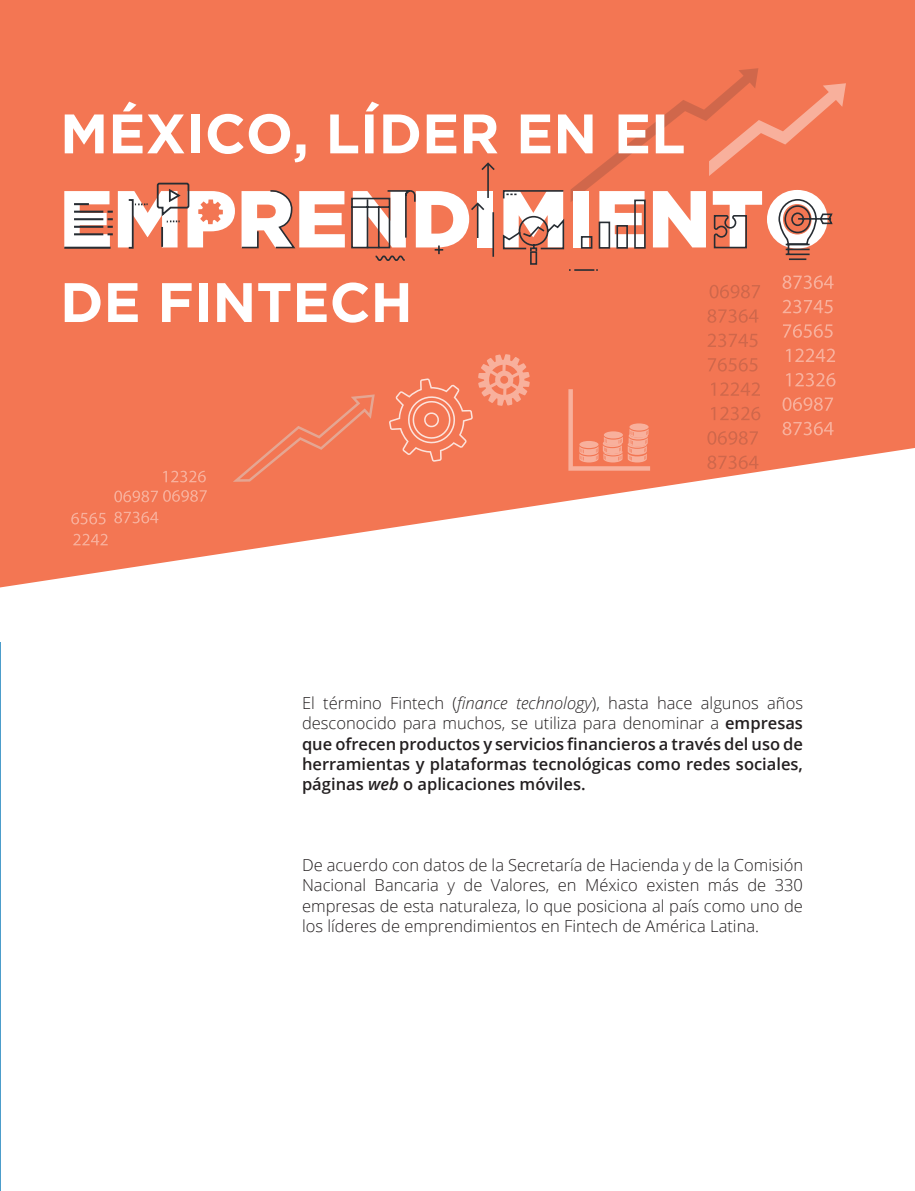
<style>
.page{position:relative;width:915px;height:1191px;background:#fff}
.page>*{position:absolute;margin:0;border:0;box-sizing:border-box;transform-origin:0 0}
.Paragraph_Style_1{font:700 55.5px "Gotham";color:#fff}
.Cpo_Txt{font:600 16.5px/20.2px "Open Sans";color:#231f20;text-align:justify}
.Cpo_Txt-2{font:300 16.5px/20.2px "Open Sans";color:#231f20;text-align:justify}
.s1{font-weight:300}
.s2{font-weight:300;font-style:italic}
.s3{font-style:italic}
</style>
<div class="page">
<svg style="left:0;top:0;width:914px;height:587px;fill:#f37653"></svg>
<svg style="left:233px;top:394px;width:141px;height:88px;background:#f17957"></svg>
<svg style="left:478px;top:354px;width:51px;height:52px;background:#f59479"></svg>
<svg style="left:568px;top:389px;width:82px;height:82px;background:#f48768"></svg>
<div style="left:603px;top:431px;width:19px;height:7px;background:#f8b09c;border-radius:50%"></div>
<svg style="left:709px;top:285px;width:50px;height:13px"></svg>
<svg style="left:707px;top:309px;width:51px;height:14px"></svg>
<svg style="left:707px;top:333px;width:50px;height:14px"></svg>
<svg style="left:707px;top:358px;width:50px;height:13px"></svg>
<svg style="left:710px;top:382px;width:49px;height:14px"></svg>
<svg style="left:710px;top:407px;width:50px;height:13px"></svg>
<svg style="left:707px;top:431px;width:50px;height:14px"></svg>
<svg style="left:707px;top:455px;width:51px;height:14px"></svg>
<svg style="left:71px;top:513px;width:34px;height:11px"></svg>
<svg style="left:73px;top:534px;width:35px;height:11px"></svg>
<svg style="left:163px;top:471px;width:43px;height:11px"></svg>
<svg style="left:114px;top:490px;width:93px;height:12px"></svg>
<svg style="left:114px;top:511px;width:44px;height:12px"></svg>
<svg style="left:782px;top:275px;width:51px;height:14px"></svg>
<svg style="left:782px;top:300px;width:50px;height:13px"></svg>
<svg style="left:782px;top:324px;width:50px;height:14px"></svg>
<svg style="left:785px;top:348px;width:49px;height:14px"></svg>
<svg style="left:785px;top:373px;width:50px;height:13px"></svg>
<svg style="left:782px;top:397px;width:50px;height:14px"></svg>
<svg style="left:782px;top:422px;width:51px;height:13px"></svg>
<hr style="left:0;top:643px;width:1px;height:548px;background:#4c9dcb">
<svg style="left:570px;top:68px;width:275px;height:181px;background:#f07957"></svg>
<svg style="left:64px;top:182px;width:171px;height:68px"></svg>
<svg style="left:240px;top:161px;width:593px;height:111px"></svg>
<svg style="left:389px;top:378px;width:83px;height:84px;background:#f48465"></svg>
<p class="Paragraph_Style_1" style="left:60px;top:102px;width:626px">MÉXICO, LÍDER EN EL</p>
<p class="Paragraph_Style_1" style="left:60px;top:270px;width:354px">DE FINTECH</p>
<p class="Cpo_Txt" style="left:302px;top:692px;width:502px"><span class="s1">El término Fintech (</span><span class="s2">finance technology</span><span class="s1">), hasta hace algunos años desconocido para muchos, se utiliza para denominar a</span> empresas que ofrecen productos y servicios financieros a través del uso de herramientas y plataformas tecnológicas como redes sociales, páginas <span class="s3">web</span> o aplicaciones móviles.</p>
<p class="Cpo_Txt-2" style="left:302px;top:854px;width:502px">De acuerdo con datos de la Secretaría de Hacienda y de la Comisión Nacional Bancaria y de Valores, en México existen más de 330 empresas de esta naturaleza, lo que posiciona al país como uno de los líderes de emprendimientos en Fintech de América Latina.</p>
</div>
